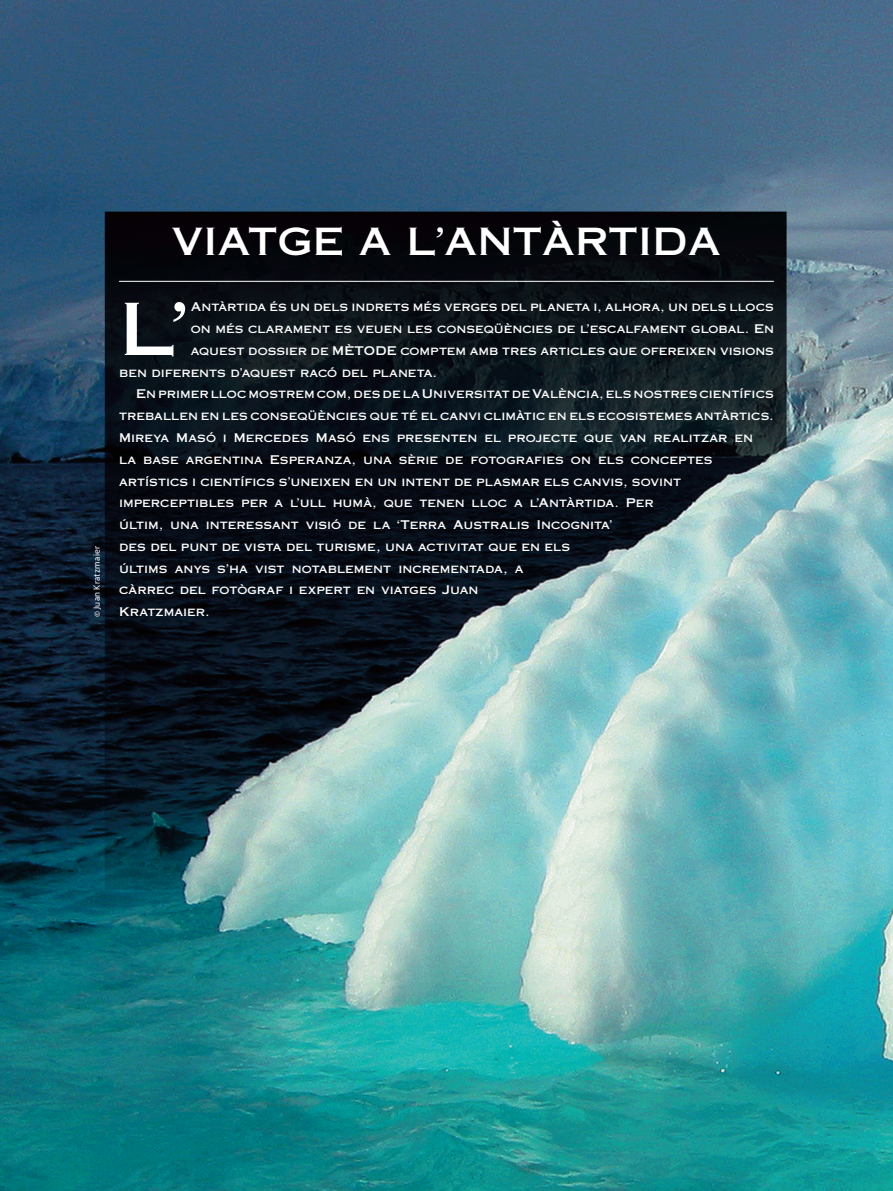
<style>
.page{position:relative;width:893px;height:1191px;background:#fff}
.page>*{position:absolute;margin:0;border:0;box-sizing:border-box;transform-origin:0 0}
.t1{font:71.7px "Copperplate Thirty One AB";color:#fff}
.t2{font:37.5px "Copperplate Thirty One AB";color:#fff}
.t3{font:12px "Copperplate Thirty One AB";color:#fff}
.t4{font:9.75px "Agenda";letter-spacing:.02em;color:#fff}
</style>
<div class="page">
<img style="left:0;top:0;width:893px;height:1191px">
<hr style="left:119px;top:281px;width:655px;height:1px;background:#fff">
<h2 class="t2" style="left:172px;top:220px;width:551px">VIATGE A L’ANTÀRTIDA</h2>
<p class="t4" style="left:93px;top:617px;width:73px;rotate:-90deg">© Juan Kratzmaier</p>
<h1 class="t1" style="left:119px;top:288px;width:70px">L’</h1>
<p class="t3" style="left:191px;top:300px;width:584px">Antàrtida és un dels indrets més verges del planeta i, alhora, un dels llocs</p>
<p class="t3" style="left:191px;top:322px;width:585px">on més clarament es veuen les conseqüències de l’escalfament global. En</p>
<p class="t3" style="left:191px;top:344px;width:585px">aquest dossier de MÈTODE comptem amb tres articles que ofereixen visions</p>
<p class="t3" style="left:119px;top:365px;width:320px">ben diferents d’aquest racó del planeta.</p>
<p class="t3" style="left:136px;top:387px;width:639px">En primer lloc mostrem com, des de la Universitat de València, els nostres científics</p>
<p class="t3" style="left:119px;top:409px;width:656px">treballen en les conseqüències que té el canvi climàtic en els ecosistemes antàrtics.</p>
<p class="t3" style="left:119px;top:431px;width:635px">Mireya Masó i Mercedes Masó ens presenten el projecte que van realitzar en</p>
<p class="t3" style="left:119px;top:452px;width:595px">la base argentina Esperanza, una sèrie de fotografies on els conceptes</p>
<p class="t3" style="left:119px;top:474px;width:564px">artístics i científics s’uneixen en un intent de plasmar els canvis, sovint</p>
<p class="t3" style="left:119px;top:496px;width:536px">imperceptibles per a l’ull humà, que tenen lloc a l’Antàrtida. Per</p>
<p class="t3" style="left:119px;top:518px;width:494px">últim, una interessant visió de la ‘Terra Australis Incognita’</p>
<p class="t3" style="left:119px;top:539px;width:453px">des del punt de vista del turisme, una activitat que en els</p>
<p class="t3" style="left:119px;top:561px;width:406px">últims anys s’ha vist notablement incrementada, a</p>
<p class="t3" style="left:119px;top:583px;width:361px">càrrec del fotògraf i expert en viatges Juan</p>
<p class="t3" style="left:119px;top:605px;width:92px">Kratzmaier.</p>
</div>
